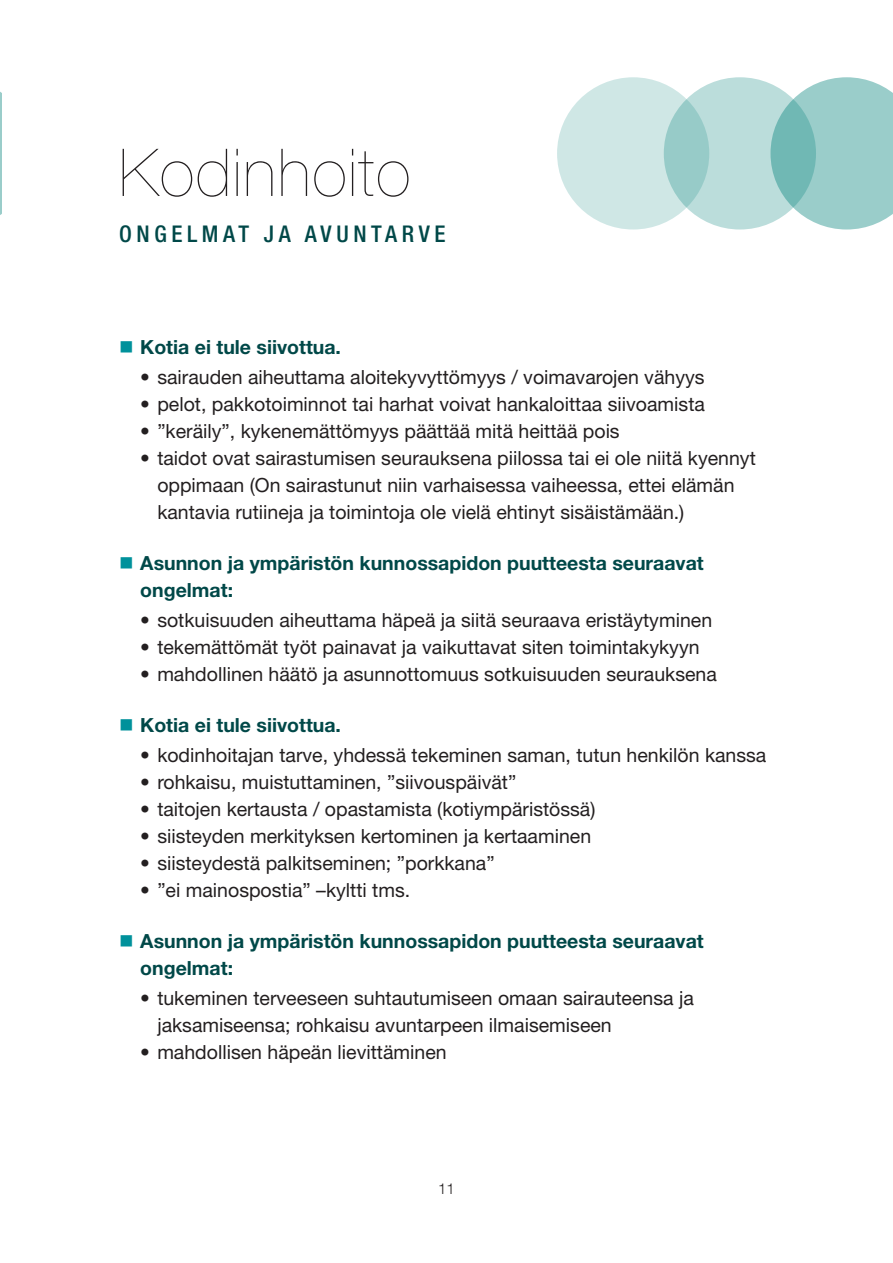
<style>
.page{position:relative;width:893px;height:1263px;background:#fff}
.page>*{position:absolute;margin:0;border:0;box-sizing:border-box;transform-origin:0 0}
.o1{font:200 66px "Helvetica Neue LT Std";letter-spacing:.025em;color:#231f20}
.o12{font:500 condensed 23.1px "Helvetica Neue LT Std";letter-spacing:.2em;color:#004848}
.t1{font:19.5px/27px "Helvetica Neue LT Std";color:#231f20}
.t2{font:700 19.5px/27px "Helvetica Neue LT Std";color:#004848}
.t3{font:300 15px "Helvetica Neue LT Std";color:#231f20}
</style>
<div class="page">
<svg style="left:0;top:92px;width:2px;height:123px"></svg>
<div style="left:557px;top:77px;width:152px;height:153px;background:#cfe7e5;border-radius:50%"></div>
<svg style="left:664px;top:77px;width:152px;height:153px;background:#b2d8d6"></svg>
<svg style="left:770px;top:77px;width:123px;height:153px;background:#9ecfcc"></svg>
<p class="o1" style="left:119px;top:134px;width:293px">Kodinhoito</p>
<p class="o12" style="left:119px;top:220px;width:328px">ONGELMAT JA AVUNTARVE</p>
<p class="t2" style="left:140px;top:333px;width:202px">Kotia ei tule siivottua.</p>
<p class="t1" style="left:140px;top:363px;width:566px">• sairauden aiheuttama aloitekyvyttömyys / voimavarojen vähyys</p>
<p class="t1" style="left:140px;top:390px;width:566px">• pelot, pakkotoiminnot tai harhat voivat hankaloittaa siivoamista</p>
<p class="t1" style="left:140px;top:417px;width:481px">• ”keräily”, kykenemättömyys päättää mitä heittää pois</p>
<p class="t1" style="left:157px;top:444px;width:600px;text-indent:-17px">• taidot ovat sairastumisen seurauksena piilossa tai ei ole niitä kyennyt oppimaan (On sairastunut niin varhaisessa vaiheessa, ettei elämän kantavia rutiineja ja toimintoja ole vielä ehtinyt sisäistämään.)</p>
<p class="t2" style="left:140px;top:549px;width:565px">Asunnon ja ympäristön kunnossapidon puutteesta seuraavat ongelmat:</p>
<p class="t1" style="left:140px;top:606px;width:573px">• sotkuisuuden aiheuttama häpeä ja siitä seuraava eristäytyminen</p>
<p class="t1" style="left:140px;top:633px;width:561px">• tekemättömät työt painavat ja vaikuttavat siten toimintakykyyn</p>
<p class="t1" style="left:140px;top:660px;width:578px">• mahdollinen häätö ja asunnottomuus sotkuisuuden seurauksena</p>
<p class="t2" style="left:140px;top:711px;width:202px">Kotia ei tule siivottua.</p>
<p class="t1" style="left:140px;top:741px;width:628px">• kodinhoitajan tarve, yhdessä tekeminen saman, tutun henkilön kanssa</p>
<p class="t1" style="left:140px;top:768px;width:378px">• rohkaisu, muistuttaminen, ”siivouspäivät”</p>
<p class="t1" style="left:140px;top:795px;width:457px">• taitojen kertausta / opastamista (kotiympäristössä)</p>
<p class="t1" style="left:140px;top:822px;width:452px">• siisteyden merkityksen kertominen ja kertaaminen</p>
<p class="t1" style="left:140px;top:849px;width:356px">• siisteydestä palkitseminen; ”porkkana”</p>
<p class="t1" style="left:140px;top:876px;width:271px">• ”ei mainospostia” –kyltti tms.</p>
<p class="t2" style="left:140px;top:927px;width:565px">Asunnon ja ympäristön kunnossapidon puutteesta seuraavat ongelmat:</p>
<p class="t1" style="left:157px;top:984px;width:538px;text-indent:-17px">• tukeminen terveeseen suhtautumiseen omaan sairauteensa ja jaksamiseensa; rohkaisu avuntarpeen ilmaisemiseen</p>
<p class="t1" style="left:140px;top:1038px;width:308px">• mahdollisen häpeän lievittäminen</p>
<p class="t3" style="left:438px;top:1179px;width:18px">11</p>
</div>
